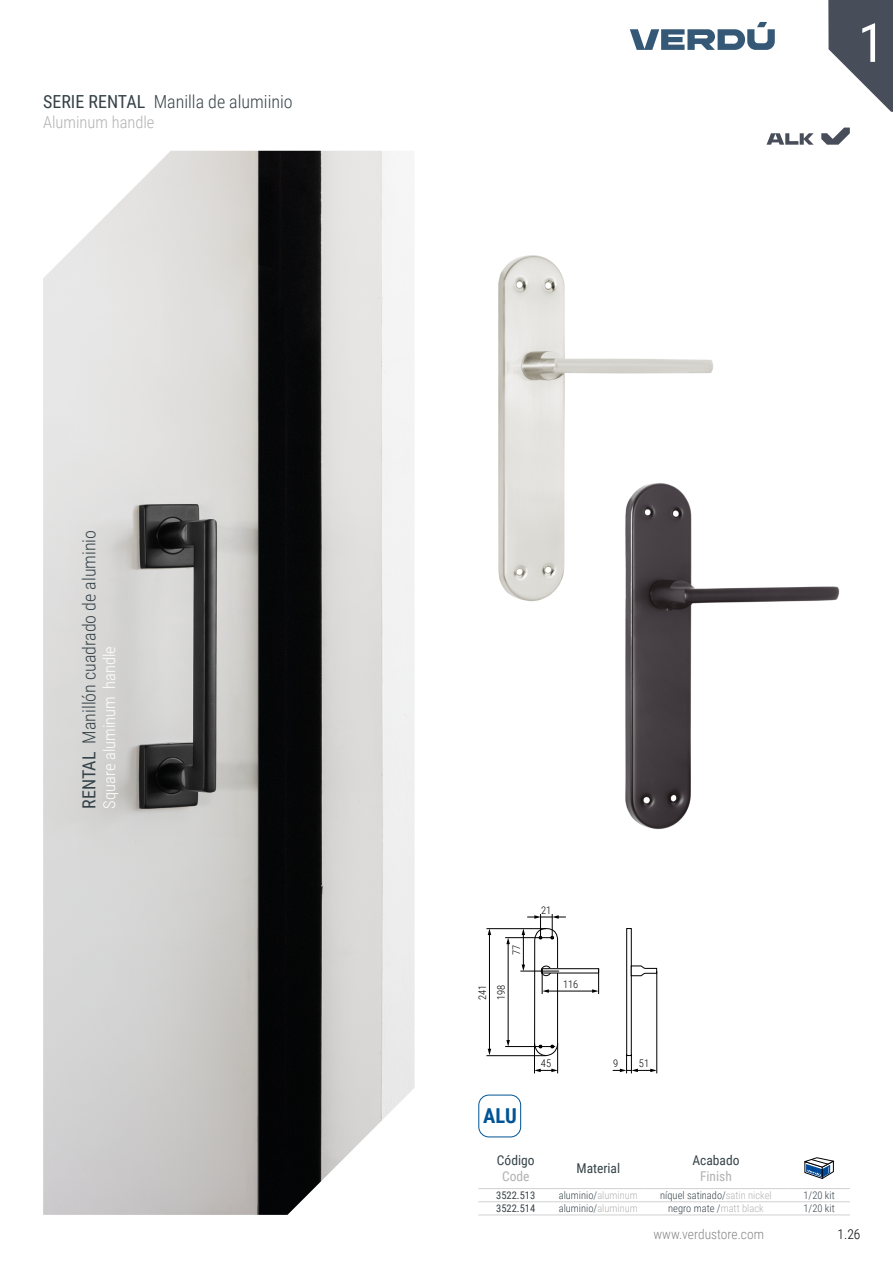
<style>
.page{position:relative;width:893px;height:1263px;background:#fff}
.page>*{position:absolute;margin:0;border:0;box-sizing:border-box;transform-origin:0 0}
.t1{font:54px "Roboto Condensed";color:#fff}
.t2{font:700 20.55px "Roboto Condensed";color:#005496}
.t3{font:300 18px "Roboto Condensed";color:#354248}
.t4{font:300 16.5px "Roboto Condensed";color:#fff}
.t5{font:300 16.5px "Roboto Condensed";color:#b3b2b2}
.t6{font:13.5px "Roboto Condensed";color:#354248}
.t7{font:300 13.5px "Roboto Condensed";color:#878787}
.t8{font:13.5px "Roboto Condensed";color:#b3b2b2}
.t9{font:300 13.5px "Roboto Condensed";color:#000}
.t10{font:300 10.5px "Roboto Condensed";color:#354248}
.t11{font:300 10.5px/18.5px "Roboto Condensed";color:#000}
.t12{font:10.5px "Roboto Condensed";color:#354248}
.s1{font-weight:400}
.s2{color:#b3b2b2}
</style>
<div class="page">
<svg style="left:828px;top:0;width:65px;height:112px"></svg>
<svg style="left:630px;top:22px;width:145px;height:28px"></svg>
<img style="left:43px;top:151px;width:372px;height:1064px">
<img style="left:498px;top:255px;width:215px;height:347px">
<img style="left:618px;top:474px;width:222px;height:356px">
<hr style="left:788px;top:1188px;width:62px;height:1px;background:#d0d0d0">
<hr style="left:788px;top:1201px;width:62px;height:1px;background:#d0d0d0">
<hr style="left:788px;top:1214px;width:62px;height:1px;background:#d0d0d0">
<hr style="left:478px;top:1188px;width:75px;height:1px;background:#d0d0d0">
<hr style="left:478px;top:1201px;width:75px;height:1px;background:#d0d0d0">
<hr style="left:553px;top:1188px;width:91px;height:1px;background:#d0d0d0">
<hr style="left:553px;top:1201px;width:91px;height:1px;background:#d0d0d0">
<hr style="left:478px;top:1214px;width:75px;height:1px;background:#d0d0d0">
<hr style="left:553px;top:1214px;width:91px;height:1px;background:#d0d0d0">
<hr style="left:644px;top:1188px;width:144px;height:1px;background:#d0d0d0">
<hr style="left:644px;top:1201px;width:144px;height:1px;background:#d0d0d0">
<hr style="left:644px;top:1214px;width:144px;height:1px;background:#d0d0d0">
<svg style="left:805px;top:1157px;width:29px;height:21px"></svg>
<svg style="left:535px;top:1069px;width:22px;height:3px"></svg>
<hr style="left:489px;top:934px;width:1px;height:116px;background:#000">
<svg style="left:488px;top:1049px;width:3px;height:6px"></svg>
<svg style="left:488px;top:929px;width:3px;height:6px"></svg>
<hr style="left:508px;top:943px;width:1px;height:98px;background:#000">
<svg style="left:506px;top:1040px;width:4px;height:6px"></svg>
<svg style="left:506px;top:938px;width:4px;height:6px"></svg>
<div style="left:542px;top:968px;width:57px;height:5px;border:1px solid #000"></div>
<hr style="left:557px;top:1043px;width:1px;height:30px;background:#000">
<hr style="left:534px;top:1043px;width:1px;height:30px;background:#000">
<hr style="left:486px;top:1055px;width:60px;height:1px;background:#000">
<hr style="left:486px;top:928px;width:60px;height:1px;background:#000">
<hr style="left:505px;top:937px;width:46px;height:1px;background:#000">
<hr style="left:505px;top:1046px;width:50px;height:1px;background:#000">
<hr style="left:520px;top:971px;width:39px;height:1px;background:#000">
<div style="left:626px;top:928px;width:6px;height:128px;border:1px solid #000"></div>
<svg style="left:630px;top:965px;width:27px;height:11px"></svg>
<hr style="left:656px;top:971px;width:1px;height:102px;background:#000">
<svg style="left:613px;top:1054px;width:44px;height:19px"></svg>
<hr style="left:548px;top:991px;width:45px;height:1px;background:#000">
<svg style="left:592px;top:969px;width:7px;height:25px"></svg>
<svg style="left:522px;top:914px;width:44px;height:142px"></svg>
<svg style="left:766px;top:133px;width:48px;height:12px"></svg>
<svg style="left:821px;top:128px;width:29px;height:17px"></svg>
<div style="left:478px;top:1095px;width:43px;height:42px;border:1px solid #005496;border-radius:10px"></div>
<h3 class="t3" style="left:43px;top:89px;width:251px"><span class="s1">SERIE RENTAL</span> Manilla de alumiinio</h3>
<h3 class="t5" style="left:43px;top:110px;width:113px">Aluminum handle</h3>
<h3 class="t3" style="left:76px;top:809px;width:280px;rotate:-90deg"><span class="s1">RENTAL</span> Manillón cuadrado de aluminio</h3>
<h3 class="t4" style="left:98px;top:809px;width:164px;rotate:-90deg">Square aluminum handle</h3>
<h1 class="t1" style="left:858px;top:5px;width:28px">1</h1>
<p class="t11" style="left:507px;top:955px;width:12px;rotate:-90deg">77</p>
<p class="t11" style="left:473px;top:1000px;width:17px;rotate:-90deg">241<br>198</p>
<p class="t11" style="left:541px;top:900px;width:12px">21</p>
<p class="t11" style="left:563px;top:974px;width:17px">116</p>
<h2 class="t2" style="left:483px;top:1101px;width:35px">ALU</h2>
<p class="t11" style="left:541px;top:1053px;width:12px">45</p>
<p class="t11" style="left:613px;top:1054px;width:7px">9</p>
<p class="t11" style="left:639px;top:1054px;width:12px">51</p>
<p class="t6" style="left:497px;top:1151px;width:39px">Código</p>
<p class="t8" style="left:502px;top:1167px;width:29px">Code</p>
<p class="t6" style="left:576px;top:1159px;width:45px">Material</p>
<p class="t6" style="left:692px;top:1151px;width:49px">Acabado</p>
<p class="t8" style="left:700px;top:1167px;width:33px">Finish</p>
<p class="t12" style="left:496px;top:1188px;width:41px">3522.513</p>
<p class="t10" style="left:559px;top:1188px;width:81px">aluminio/<span class="s2">aluminum</span></p>
<p class="t10" style="left:660px;top:1188px;width:113px">níquel satinado/<span class="s2">satin nickel</span></p>
<p class="t10" style="left:803px;top:1188px;width:33px">1/20 kit</p>
<p class="t12" style="left:496px;top:1201px;width:41px">3522.514</p>
<p class="t10" style="left:559px;top:1201px;width:81px">aluminio/<span class="s2">aluminum</span></p>
<p class="t10" style="left:668px;top:1201px;width:97px">negro mate /<span class="s2">matt black</span></p>
<p class="t10" style="left:803px;top:1201px;width:33px">1/20 kit</p>
<p class="t7" style="left:653px;top:1225px;width:112px">www.verdustore.com</p>
<p class="t9" style="left:837px;top:1225px;width:24px">1.26</p>
</div>
